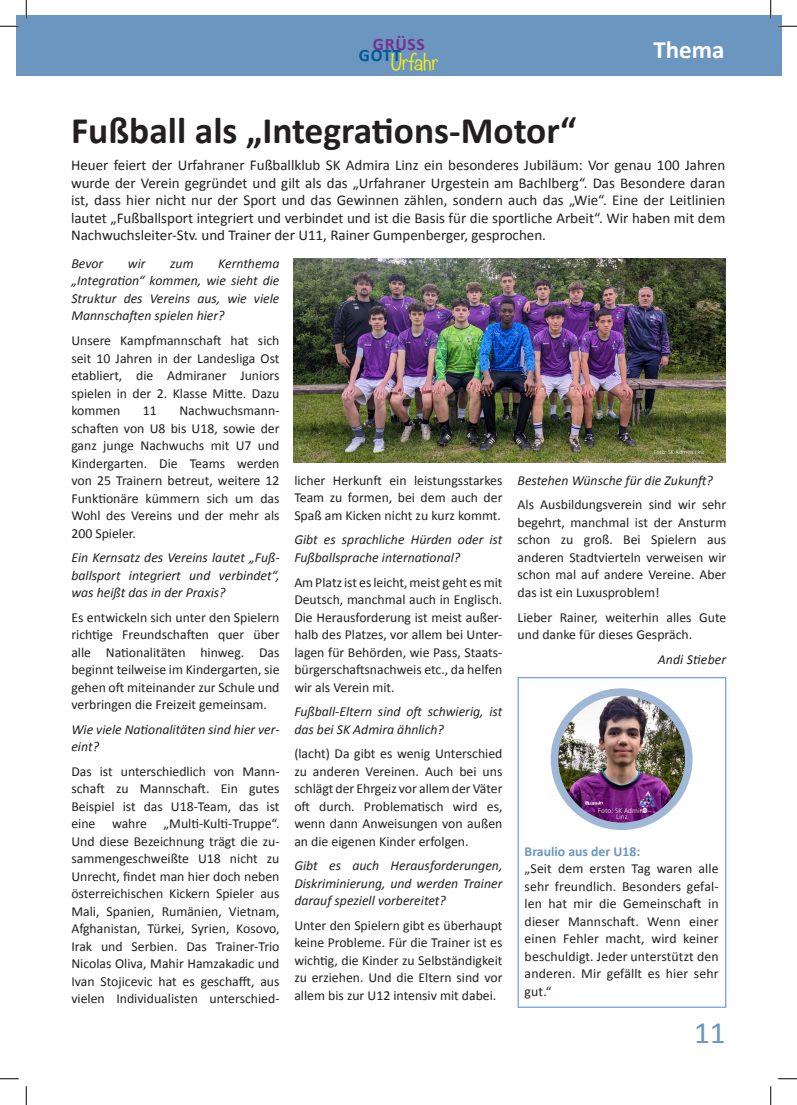
<style>
.page{position:relative;width:797px;height:1105px;background:#fff}
.page>*{position:absolute;margin:0;border:0;box-sizing:border-box;transform-origin:0 0}
.t1{font:700 37.5px "Calibri";color:#231f20}
.t2{font:31.25px "Calibri";color:#6b96c0}
.t3{font:700 25px "Calibri";color:#fff}
.t4{font:300 20px "Noteworthy";color:#fff101}
.t5{font:700 17.5px "Calibri";letter-spacing:.04em;color:#792e92}
.t6{font:700 17.5px "Calibri";color:#005992}
.Text{font:15px/17.5px "Calibri";color:#231f20;text-align:justify}
.Text-2{font:13.75px/17.5px "Calibri";color:#231f20;text-align:justify}
.Text-3{font:italic 13.75px/17.5px "Calibri";color:#231f20;text-align:justify}
.t7{font:700 13.75px "Calibri";color:#6b96c0}
.Autor{font:italic 13.75px "Calibri";letter-spacing:.01em;color:#231f20}
.t8{font:300 7.5px/6.2px "Calibri";color:#fff;text-align:center}
.t9{font:300 6.25px "Calibri";color:#fff}
</style>
<div class="page">
<div style="left:16px;top:16px;width:765px;height:60px;background:#6b96c0"></div>
<img style="left:294px;top:258px;width:431px;height:205px">
<img style="left:554px;top:692px;width:134px;height:134px;border-radius:67px">
<div style="left:550px;top:688px;width:142px;height:142px;border:8px solid #9fb8d6;border-radius:50%"></div>
<div style="left:517px;top:677px;width:209px;height:331px;border:1px solid #709eff"></div>
<svg style="left:0;top:25px;width:19px;height:2px"></svg>
<svg style="left:778px;top:25px;width:19px;height:2px"></svg>
<svg style="left:0;top:1078px;width:19px;height:1px"></svg>
<svg style="left:778px;top:1078px;width:19px;height:1px"></svg>
<svg style="left:25px;top:0;width:2px;height:19px"></svg>
<svg style="left:25px;top:1086px;width:2px;height:19px"></svg>
<svg style="left:770px;top:0;width:1px;height:19px"></svg>
<svg style="left:770px;top:1086px;width:1px;height:19px"></svg>
<p class="t5" style="left:373px;top:33px;width:53px">GRÜSS</p>
<p class="t6" style="left:359px;top:44px;width:44px">GOTT</p>
<p class="t4" style="left:391px;top:45px;width:49px">Urfahr</p>
<p class="t1" style="left:71px;top:107px;width:507px">Fußball als „Integrations-Motor“</p>
<p class="t3" style="left:653px;top:34px;width:73px">Thema</p>
<p class="Text" style="left:71px;top:157px;width:655px">Heuer feiert der Urfahraner Fußballklub SK Admira Linz ein besonderes Jubiläum: Vor genau 100 Jahren wurde der Verein gegründet und gilt als das „Urfahraner Urgestein am Bachlberg“. Das Besondere daran ist, dass hier nicht nur der Sport und das Gewinnen zählen, sondern auch das „Wie“. Eine der Leitlinien lautet „Fußballsport integriert und verbindet und ist die Basis für die sportliche Arbeit“. Wir haben mit dem Nachwuchsleiter-Stv. und Trainer der U11, Rainer Gumpenberger, gesprochen.</p>
<p class="Text-3" style="left:71px;top:254px;width:210px;text-indent:147px">Kernthema „Integration“ kommen, wie sieht die Struktur des Vereins aus, wie viele Mannschaften spielen hier?</p>
<p class="Text-2" style="left:71px;top:332px;width:210px">Unsere Kampfmannschaft hat sich seit 10 Jahren in der Landesliga Ost etabliert, die Admiraner Juniors spielen in der 2. Klasse Mitte. Dazu kommen</p>
<p class="Text-3" style="left:71px;top:254px;width:33px">Bevor</p>
<p class="Text-3" style="left:128px;top:254px;width:19px">wir</p>
<p class="Text-3" style="left:170px;top:254px;width:25px">zum</p>
<p class="Text-2" style="left:71px;top:402px;width:210px;text-indent:108px">Nachwuchsmann&shy;schaften von U8 bis U18, sowie der ganz junge Nachwuchs mit U7 und Kindergarten. Die Teams werden von 25 Trainern betreut, weitere 12<br>Funktionäre kümmern sich um das Wohl des Vereins und der mehr als 200 Spieler.</p>
<p class="Text-3" style="left:71px;top:548px;width:210px">Ein Kernsatz des Vereins lautet „Fuß&shy;ballsport integriert und verbindet“, was heißt das in der Praxis?</p>
<p class="Text-2" style="left:71px;top:608px;width:210px">Es entwickeln sich unter den Spielern richtige Freundschaften quer über alle Nationalitäten hinweg. Das beginnt teilweise im Kindergarten, sie gehen oft miteinander zur Schule und verbringen die Freizeit gemeinsam.</p>
<p class="Text-3" style="left:71px;top:720px;width:210px">Wie viele Nationalitäten sind hier ver&shy;eint?</p>
<p class="Text-2" style="left:71px;top:763px;width:210px">Das ist unterschiedlich von Mann&shy;schaft zu Mannschaft. Ein gutes Beispiel ist das U18-Team, das ist eine wahre „Multi-Kulti-Truppe“.<br>Und diese Bezeichnung trägt die zu&shy;sammengeschweißte U18 nicht zu Unrecht, findet man hier doch neben österreichischen Kickern Spieler aus Mali, Spanien, Rumänien, Vietnam, Afghanistan, Türkei, Syrien, Kosovo, Irak und Serbien. Das Trainer-Trio Nicolas Oliva, Mahir Hamzakadic und Ivan Stojicevic hat es geschafft, aus vielen Individualisten unterschied-</p>
<p class="Text-2" style="left:143px;top:402px;width:15px">11</p>
<p class="Text-2" style="left:294px;top:472px;width:210px">licher Herkunft ein leistungsstarkes Team zu formen, bei dem auch der Spaß am Kicken nicht zu kurz kommt.</p>
<p class="Text-3" style="left:294px;top:531px;width:210px">Gibt es sprachliche Hürden oder ist<br>Fußballsprache international?</p>
<p class="Text-2" style="left:294px;top:573px;width:210px">Am Platz ist es leicht, meist geht es mit Deutsch, manchmal auch in Englisch.<br>Die Herausforderung ist meist außer&shy;halb des Platzes, vor allem bei Unter&shy;lagen für Behörden, wie Pass, Staats&shy;bürgerschaftsnachweis etc., da helfen wir als Verein mit.</p>
<p class="Text-3" style="left:294px;top:702px;width:210px">Fußball-Eltern sind oft schwierig, ist das bei SK Admira ähnlich?</p>
<p class="Text-2" style="left:294px;top:745px;width:210px">(lacht) Da gibt es wenig Unterschied zu anderen Vereinen. Auch bei uns schlägt der Ehrgeiz vor allem der Väter oft durch. Problematisch wird es, wenn dann Anweisungen von außen an die eigenen Kinder erfolgen.</p>
<p class="Text-3" style="left:294px;top:856px;width:210px">Gibt es auch Herausforderungen, Diskriminierung, und werden Trainer darauf speziell vorbereitet?</p>
<p class="Text-2" style="left:294px;top:917px;width:210px">Unter den Spielern gibt es überhaupt keine Probleme. Für die Trainer ist es wichtig, die Kinder zu Selbständigkeit zu erziehen. Und die Eltern sind vor allem bis zur U12 intensiv mit dabei.</p>
<p class="t9" style="left:653px;top:448px;width:52px">Foto: SK Admira Linz</p>
<p class="Text-3" style="left:517px;top:471px;width:197px">Bestehen Wünsche für die Zukunft?</p>
<p class="Text-2" style="left:517px;top:496px;width:210px">Als Ausbildungsverein sind wir sehr begehrt, manchmal ist der Ansturm schon zu groß. Bei Spielern aus anderen Stadtvierteln verweisen wir schon mal auf andere Vereine. Aber das ist ein Luxusproblem!</p>
<p class="Text-2" style="left:517px;top:608px;width:210px">Lieber Rainer, weiterhin alles Gute und danke für dieses Gespräch.</p>
<p class="Autor" style="left:657px;top:650px;width:70px">Andi Stieber</p>
<p class="t8" style="left:598px;top:807px;width:49px">Foto: SK Admira<br>Linz</p>
<p class="t7" style="left:524px;top:842px;width:117px">Braulio aus der U18:</p>
<p class="Text-2" style="left:524px;top:860px;width:195px">„Seit dem ersten Tag waren alle sehr freundlich. Besonders gefal&shy;len hat mir die Gemeinschaft in dieser Mannschaft. Wenn einer einen Fehler macht, wird keiner beschuldigt. Jeder unterstützt den anderen. Mir gefällt es hier sehr gut.“</p>
<p class="t2" style="left:694px;top:1013px;width:33px">11</p>
</div>
